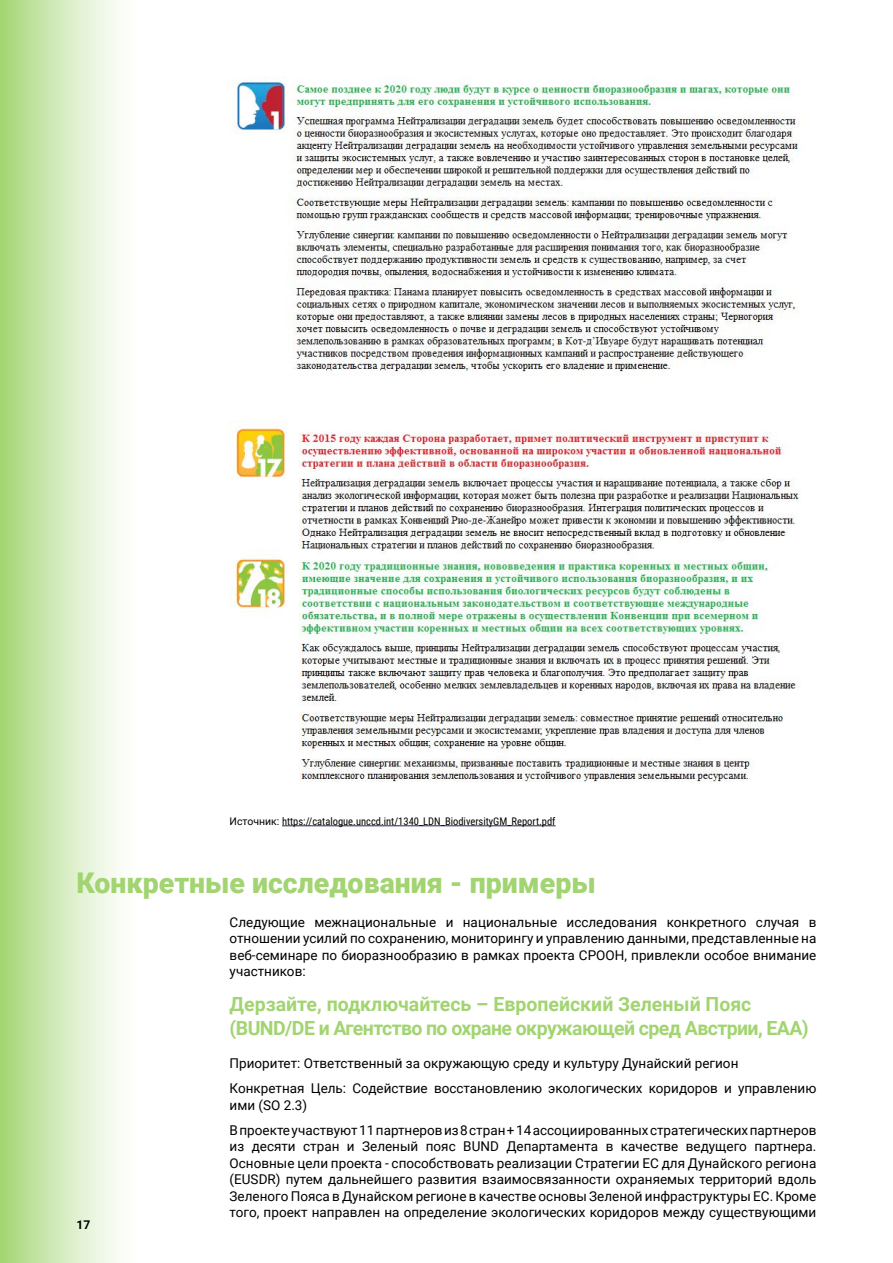
<style>
.page{position:relative;width:893px;height:1263px;background:#fff}
.page>*{position:absolute;margin:0;border:0;box-sizing:border-box;transform-origin:0 0}
.t1{font:900 28.5px "Roboto";color:#a2d471}
.t2{font:700 19.5px/23.4px "Roboto";letter-spacing:-.03em;color:#a2d471}
.t3{font:13.5px/16.5px "Roboto";color:#000;text-align:justify}
.t4{font:700 12px "Roboto";color:#000}
.t5{font:10.5px "Roboto Condensed";color:#000}
.s1{font-family:"Roboto"}
</style>
<div class="page">
<div style="left:0;top:0;width:140px;height:1263px;background:linear-gradient(to right,#a9d77b,#fff)"></div>
<hr style="left:282px;top:825px;width:274px;height:1px;background:#262255">
<img style="left:232px;top:77px;width:566px;height:299px">
<img style="left:230px;top:422px;width:570px;height:360px">
<p class="t5" style="left:230px;top:814px;width:327px"><span class="s1">Источник:</span> https://catalogue.unccd.int/1340_LDN_BiodiversityGM_Report.pdf</p>
<h1 class="t1" style="left:77px;top:863px;width:521px">Конкретные исследования - примеры</h1>
<p class="t3" style="left:230px;top:913px;width:588px">Следующие межнациональные и национальные исследования конкретного случая в отношении усилий по сохранению, мониторингу и управлению данными, представленные на веб-семинаре по биоразнообразию в рамках проекта СРООН, привлекли особое внимание участников:</p>
<h2 class="t2" style="left:230px;top:992px;width:581px">Дерзайте, подключайтесь – Европейский Зеленый Пояс (BUND/DE и Агентство по охране окружающей сред Австрии, EAA)</h2>
<p class="t3" style="left:230px;top:1050px;width:588px;line-height:25px">Приоритет: Ответственный за окружающую среду и культуру Дунайский регион<br>Конкретная Цель: Содействие восстановлению экологических коридоров и управлению</p>
<p class="t3" style="left:230px;top:1092px;width:588px;line-height:25px">ими (SO 2.3)<br>В проекте участвуют 11 партнеров из 8 стран + 14 ассоциированных стратегических партнеров</p>
<p class="t3" style="left:230px;top:1137px;width:588px">из десяти стран и Зеленый пояс BUND Департамента в качестве ведущего партнера.<br>Основные цели проекта - способствовать реализации Стратегии ЕС для Дунайского региона (EUSDR) путем дальнейшего развития взаимосвязанности охраняемых территорий вдоль Зеленого Пояса в Дунайском регионе в качестве основы Зеленой инфраструктуры ЕС. Кроме того, проект направлен на определение экологических коридоров между существующими</p>
<p class="t4" style="left:77px;top:1216px;width:15px">17</p>
</div>
